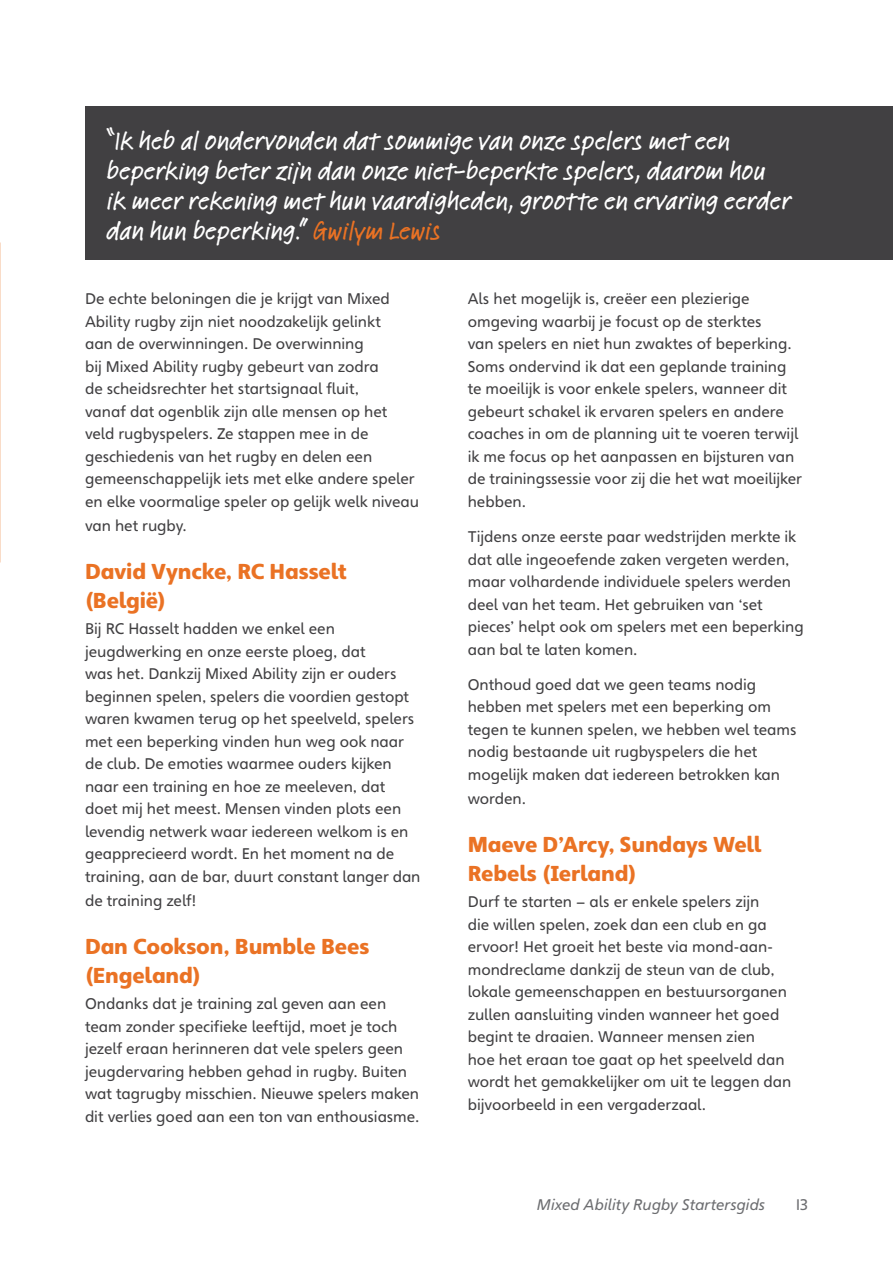
<style>
.page{position:relative;width:893px;height:1263px;background:#fff}
.page>*{position:absolute;margin:0;border:0;box-sizing:border-box;transform-origin:0 0}
.t1{font:500 27px/30px "Linotype Feltpen";letter-spacing:-.005em;color:#fff}
.t2{font:900 21px/28.5px "Heinemann";letter-spacing:-.01em;color:#ea7224}
.t3{font:15px/22.5px "Heinemann";letter-spacing:-.005em;color:#414042}
.t4{font:italic 15px "Heinemann";color:#6d6e71}
.t5{font:15px "Heinemann";color:#6d6e71}
.s1{color:#ea7224}
</style>
<div class="page">
<div style="left:85px;top:106px;width:808px;height:154px;background:#414042"></div>
<h1 class="t1" style="left:106px;top:124px;width:686px">“Ik heb al ondervonden dat sommige van onze spelers met een beperking beter zijn dan onze niet-beperkte spelers, daarom hou ik meer rekening met hun vaardigheden, grootte en ervaring eerder dan hun beperking.” <span class="s1">Gwilym Lewis</span></h1>
<p class="t3" style="left:85px;top:288px;width:336px">De echte beloningen die je krijgt van Mixed Ability rugby zijn niet noodzakelijk gelinkt<br>aan de overwinningen. De overwinning<br>bij Mixed Ability rugby gebeurt van zodra<br>de scheidsrechter het startsignaal fluit,<br>vanaf dat ogenblik zijn alle mensen op het veld rugbyspelers. Ze stappen mee in de geschiedenis van het rugby en delen een gemeenschappelijk iets met elke andere speler en elke voormalige speler op gelijk welk niveau</p>
<p class="t3" style="left:85px;top:514px;width:103px">van het rugby.</p>
<h2 class="t2" style="left:85px;top:557px;width:263px">David Vyncke, RC Hasselt (België)</h2>
<p class="t3" style="left:85px;top:618px;width:337px">Bij RC Hasselt hadden we enkel een jeugdwerking en onze eerste ploeg, dat<br>was het. Dankzij Mixed Ability zijn er ouders beginnen spelen, spelers die voordien gestopt waren kwamen terug op het speelveld, spelers met een beperking vinden hun weg ook naar de club. De emoties waarmee ouders kijken naar een training en hoe ze meeleven, dat doet mij het meest. Mensen vinden plots een levendig netwerk waar iedereen welkom is en geapprecieerd wordt. En het moment na de training, aan de bar, duurt constant langer dan</p>
<p class="t3" style="left:85px;top:889px;width:113px">de training zelf!</p>
<h2 class="t2" style="left:85px;top:932px;width:286px">Dan Cookson, Bumble Bees (Engeland)</h2>
<p class="t3" style="left:85px;top:993px;width:336px">Ondanks dat je training zal geven aan een team zonder specifieke leeftijd, moet je toch jezelf eraan herinneren dat vele spelers geen jeugdervaring hebben gehad in rugby. Buiten wat tagrugby misschien. Nieuwe spelers maken dit verlies goed aan een ton van enthousiasme.</p>
<p class="t3" style="left:468px;top:288px;width:336px">Als het mogelijk is, creëer een plezierige omgeving waarbij je focust op de sterktes<br>van spelers en niet hun zwaktes of beperking.<br>Soms ondervind ik dat een geplande training te moeilijk is voor enkele spelers, wanneer dit gebeurt schakel ik ervaren spelers en andere coaches in om de planning uit te voeren terwijl ik me focus op het aanpassen en bijsturen van de trainingssessie voor zij die het wat moeilijker hebben.</p>
<p class="t3" style="left:468px;top:526px;width:337px">Tijdens onze eerste paar wedstrijden merkte ik dat alle ingeoefende zaken vergeten werden, maar volhardende individuele spelers werden deel van het team. Het gebruiken van ‘set pieces’ helpt ook om spelers met een beperking aan bal te laten komen.</p>
<p class="t3" style="left:468px;top:673px;width:330px">Onthoud goed dat we geen teams nodig hebben met spelers met een beperking om tegen te kunnen spelen, we hebben wel teams nodig bestaande uit rugbyspelers die het mogelijk maken dat iedereen betrokken kan</p>
<p class="t3" style="left:468px;top:787px;width:60px">worden.</p>
<h2 class="t2" style="left:468px;top:830px;width:295px">Maeve D’Arcy, Sundays Well<br>Rebels (Ierland)</h2>
<p class="t3" style="left:468px;top:891px;width:325px">Durf te starten – als er enkele spelers zijn<br>die willen spelen, zoek dan een club en ga ervoor! Het groeit het beste via mond-aan&shy;mondreclame dankzij de steun van de club, lokale gemeenschappen en bestuursorganen zullen aansluiting vinden wanneer het goed begint te draaien. Wanneer mensen zien<br>hoe het eraan toe gaat op het speelveld dan wordt het gemakkelijker om uit te leggen dan bijvoorbeeld in een vergaderzaal.</p>
<p class="t4" style="left:537px;top:1195px;width:230px">Mixed Ability Rugby Startersgids</p>
<p class="t5" style="left:796px;top:1195px;width:14px">13</p>
</div>
